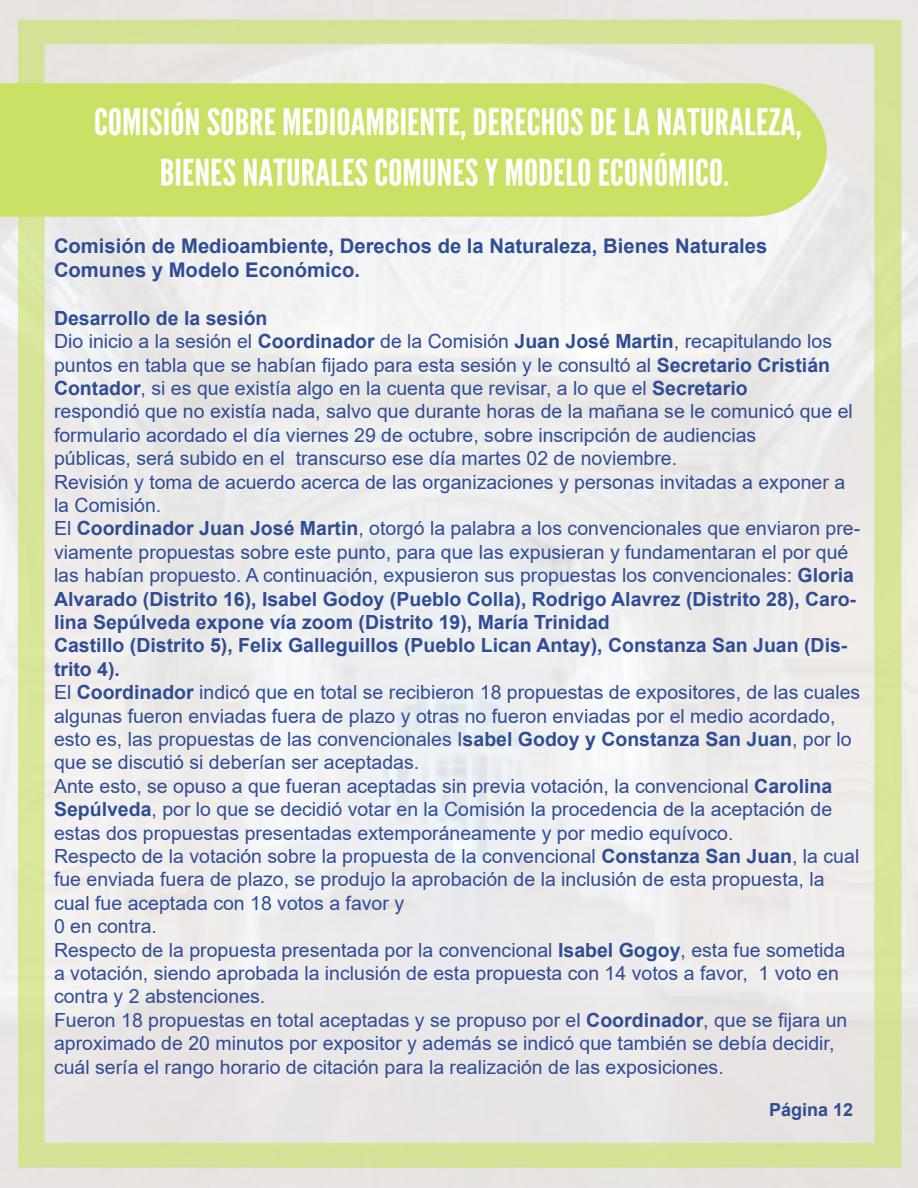
<style>
.page{position:relative;width:918px;height:1188px;background:#fff}
.page>*{position:absolute;margin:0;border:0;box-sizing:border-box;transform-origin:0 0}
.t1{font:700 20.25px "Arial";color:#304c95}
.t2{font:19.5px/23.4px "Arial";color:#304c95}
.t3{font:700 19.5px/23.4px "Arial";color:#304c95}
.t4{font:700 18px "Arial";color:#304c95}
.s1{font-weight:700}
</style>
<div class="page">
<img style="left:0;top:0;width:918px;height:1188px">
<p class="t1" style="left:54px;top:231px;width:715px">Comisión de Medioambiente, Derechos de la Naturaleza, Bienes Naturales</p>
<p class="t1" style="left:54px;top:256px;width:308px">Comunes y Modelo Económico.</p>
<p class="t3" style="left:54px;top:307px;width:215px">Desarrollo de la sesión</p>
<p class="t2" style="left:54px;top:330px;width:780px;text-align:justify">Dio inicio a la sesión el <span class="s1">Coordinador</span> de la Comisión <span class="s1">Juan José Martin</span>, recapitulando los puntos en tabla que se habían fijado para esta sesión y le consultó al <span class="s1">Secretario Cristián Contador</span>, si es que existía algo en la cuenta que revisar, a lo que el <span class="s1">Secretario</span></p>
<p class="t2" style="left:54px;top:400px;width:800px">respondió que no existía nada, salvo que durante horas de la mañana se le comunicó que el formulario acordado el día viernes 29 de octubre, sobre inscripción de audiencias</p>
<p class="t2" style="left:54px;top:447px;width:625px">públicas, será subido en el transcurso ese día martes 02 de noviembre.</p>
<p class="t2" style="left:54px;top:470px;width:793px">Revisión y toma de acuerdo acerca de las organizaciones y personas invitadas a exponer a la Comisión.</p>
<p class="t2" style="left:54px;top:517px;width:808px">El <span class="s1">Coordinador Juan José Martin</span>, otorgó la palabra a los convencionales que enviaron pre&shy;viamente propuestas sobre este punto, para que las expusieran y fundamentaran el por qué las habían propuesto. A continuación, expusieron sus propuestas los convencionales: <span class="s1">Gloria Alvarado (Distrito 16), Isabel Godoy (Pueblo Colla), Rodrigo Alavrez (Distrito 28), Caro&shy;lina Sepúlveda expone vía zoom (Distrito 19), María Trinidad</span></p>
<p class="t3" style="left:54px;top:634px;width:795px">Castillo (Distrito 5), Felix Galleguillos (Pueblo Lican Antay), Constanza San Juan (Dis&shy;trito 4).</p>
<p class="t2" style="left:54px;top:681px;width:808px">El <span class="s1">Coordinador</span> indicó que en total se recibieron 18 propuestas de expositores, de las cuales algunas fueron enviadas fuera de plazo y otras no fueron enviadas por el medio acordado, esto es, las propuestas de las convencionales I<span class="s1">sabel Godoy y Constanza San Juan</span>, por lo que se discutió si deberían ser aceptadas.</p>
<p class="t2" style="left:54px;top:774px;width:780px;text-align:justify">Ante esto, se opuso a que fueran aceptadas sin previa votación, la convencional <span class="s1">Carolina Sepúlveda</span>, por lo que se decidió votar en la Comisión la procedencia de la aceptación de estas dos propuestas presentadas extemporáneamente y por medio equívoco.</p>
<p class="t2" style="left:54px;top:844px;width:807px">Respecto de la votación sobre la propuesta de la convencional <span class="s1">Constanza San Juan</span>, la cual fue enviada fuera de plazo, se produjo la aprobación de la inclusión de esta propuesta, la cual fue aceptada con 18 votos a favor y</p>
<p class="t2" style="left:54px;top:915px;width:104px">0 en contra.</p>
<p class="t2" style="left:54px;top:938px;width:793px">Respecto de la propuesta presentada por la convencional <span class="s1">Isabel Gogoy</span>, esta fue sometida a votación, siendo aprobada la inclusión de esta propuesta con 14 votos a favor, 1 voto en contra y 2 abstenciones.</p>
<p class="t2" style="left:54px;top:1008px;width:795px">Fueron 18 propuestas en total aceptadas y se propuso por el <span class="s1">Coordinador</span>, que se fijara un aproximado de 20 minutos por expositor y además se indicó que también se debía decidir, cuál sería el rango horario de citación para la realización de las exposiciones.</p>
<p class="t4" style="left:769px;top:1097px;width:86px">Página 12</p>
</div>
